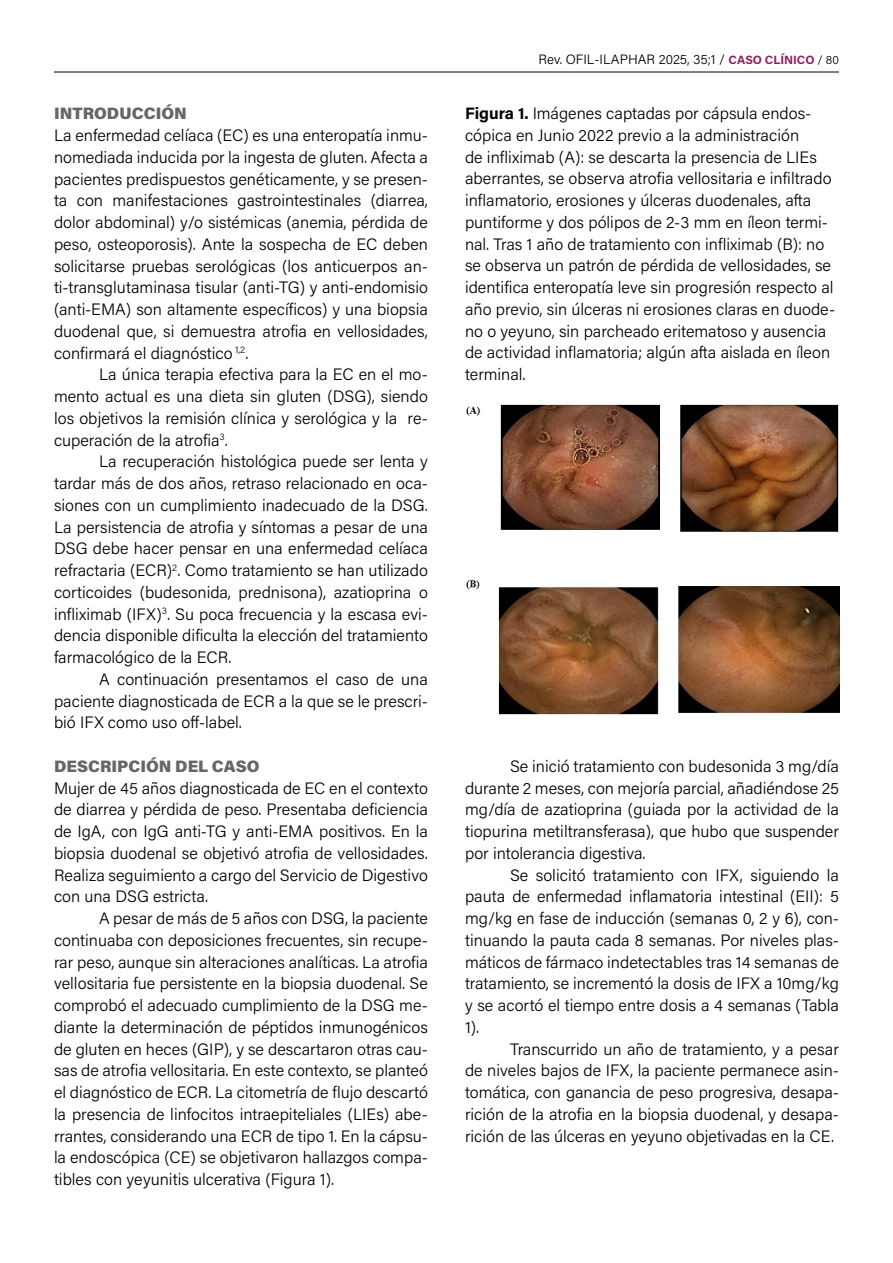
<style>
.page{position:relative;width:893px;height:1263px;background:#fff}
.page>*{position:absolute;margin:0;border:0;box-sizing:border-box;transform-origin:0 0}
.t1{font:300 16.5px/21.8px "Acumin Pro";color:#000;text-align:justify}
.t2{font:900 16.5px "Acumin Pro";color:#666}
.t3{font:300 13.5px "Acumin Pro";color:#000}
.s1{font-weight:700;font-size:12px;color:#911c5d}
.s2{font-size:12px}
.s3{font-weight:700}
</style>
<div class="page">
<hr style="left:54px;top:72px;width:785px;height:1px;background:#000">
<img style="left:466px;top:404px;width:373px;height:311px">
<p class="t2" style="left:54px;top:102px;width:134px">INTRODUCCIÓN</p>
<p class="t1" style="left:54px;top:124px;width:375px">La enfermedad celíaca (EC) es una enteropatía inmu&shy;nomediada inducida por la ingesta de gluten. Afecta a pacientes predispuestos genéticamente, y se presen&shy;ta con manifestaciones gastrointestinales (diarrea, dolor abdominal) y/o sistémicas (anemia, pérdida de peso, osteoporosis). Ante la sospecha de EC deben solicitarse pruebas serológicas (los anticuerpos an&shy;ti-transglutaminasa tisular (anti-TG) y anti-endomisio (anti-EMA) son altamente específicos) y una biopsia duodenal que, si demuestra atrofia en vellosidades, confirmará el diagnóstico <sup>1,2</sup>.</p>
<p class="t1" style="left:54px;top:363px;width:375px;text-indent:45px">La única terapia efectiva para la EC en el mo&shy;mento actual es una dieta sin gluten (DSG), siendo los objetivos la remisión clínica y serológica y la re&shy;cuperación de la atrofia<sup>3</sup>.</p>
<p class="t1" style="left:54px;top:450px;width:375px;text-indent:45px">La recuperación histológica puede ser lenta y tardar más de dos años, retraso relacionado en oca&shy;siones con un cumplimiento inadecuado de la DSG.<br>La persistencia de atrofia y síntomas a pesar de una DSG debe hacer pensar en una enfermedad celíaca refractaria (ECR)<sup>2</sup>. Como tratamiento se han utilizado corticoides (budesonida, prednisona), azatioprina o infliximab (IFX)<sup>3</sup>. Su poca frecuencia y la escasa evi&shy;dencia disponible dificulta la elección del tratamiento farmacológico de la ECR.</p>
<p class="t1" style="left:54px;top:667px;width:375px;text-indent:45px">A continuación presentamos el caso de una paciente diagnosticada de ECR a la que se le prescri&shy;bió IFX como uso o!-label.</p>
<p class="t2" style="left:54px;top:754px;width:207px">DESCRIPCIÓN DEL CASO</p>
<p class="t1" style="left:54px;top:776px;width:375px">Mujer de 45 años diagnosticada de EC en el contexto de diarrea y pérdida de peso. Presentaba deficiencia de IgA, con IgG anti-TG y anti-EMA positivos. En la biopsia duodenal se objetivó atrofia de vellosidades.<br>Realiza seguimiento a cargo del Servicio de Digestivo con una DSG estricta.</p>
<p class="t1" style="left:54px;top:907px;width:375px;text-indent:45px">A pesar de más de 5 años con DSG, la paciente continuaba con deposiciones frecuentes, sin recupe&shy;rar peso, aunque sin alteraciones analíticas. La atrofia vellositaria fue persistente en la biopsia duodenal. Se comprobó el adecuado cumplimiento de la DSG me&shy;diante la determinación de péptidos inmunogénicos de gluten en heces (GIP), y se descartaron otras cau&shy;sas de atrofia vellositaria. En este contexto, se planteó el diagnóstico de ECR. La citometría de flujo descartó la presencia de linfocitos intraepiteliales (LIEs) abe&shy;rrantes, considerando una ECR de tipo 1. En la cápsu&shy;la endoscópica (CE) se objetivaron hallazgos compa&shy;tibles con yeyunitis ulcerativa (Figura 1).</p>
<p class="t3" style="left:539px;top:50px;width:302px">Rev. OFIL-ILAPHAR 2025, 35;1 / <span class="s1">CASO CLÍNICO</span> <span class="s2">/ 80</span></p>
<p class="t1" style="left:465px;top:102px;width:372px;text-align:left"><span class="s3">Figura 1.</span> Imágenes captadas por cápsula endos&shy;cópica en Junio 2022 previo a la administración<br>de infliximab (A): se descarta la presencia de LIEs aberrantes, se observa atrofia vellositaria e infiltrado inflamatorio, erosiones y úlceras duodenales, afta puntiforme y dos pólipos de 2-3 mm en íleon termi&shy;nal. Tras 1 año de tratamiento con infliximab (B): no se observa un patrón de pérdida de vellosidades, se identifica enteropatía leve sin progresión respecto al año previo, sin úlceras ni erosiones claras en duode&shy;no o yeyuno, sin parcheado eritematoso y ausencia de actividad inflamatoria; algún afta aislada en íleon terminal.</p>
<p class="t1" style="left:465px;top:754px;width:375px;text-indent:45px">Se inició tratamiento con budesonida 3 mg/día durante 2 meses, con mejoría parcial, añadiéndose 25 mg/día de azatioprina (guiada por la actividad de la tiopurina metiltransferasa), que hubo que suspender por intolerancia digestiva.</p>
<p class="t1" style="left:465px;top:863px;width:375px;text-indent:45px">Se solicitó tratamiento con IFX, siguiendo la pauta de enfermedad inflamatoria intestinal (EII): 5 mg/kg en fase de inducción (semanas 0, 2 y 6), con&shy;tinuando la pauta cada 8 semanas. Por niveles plas&shy;máticos de fármaco indetectables tras 14 semanas de tratamiento, se incrementó la dosis de IFX a 10mg/kg y se acortó el tiempo entre dosis a 4 semanas (Tabla 1).</p>
<p class="t1" style="left:465px;top:1037px;width:375px;text-indent:45px">Transcurrido un año de tratamiento, y a pesar de niveles bajos de IFX, la paciente permanece asin&shy;tomática, con ganancia de peso progresiva, desapa&shy;rición de la atrofia en la biopsia duodenal, y desapa&shy;rición de las úlceras en yeyuno objetivadas en la CE.</p>
</div>
